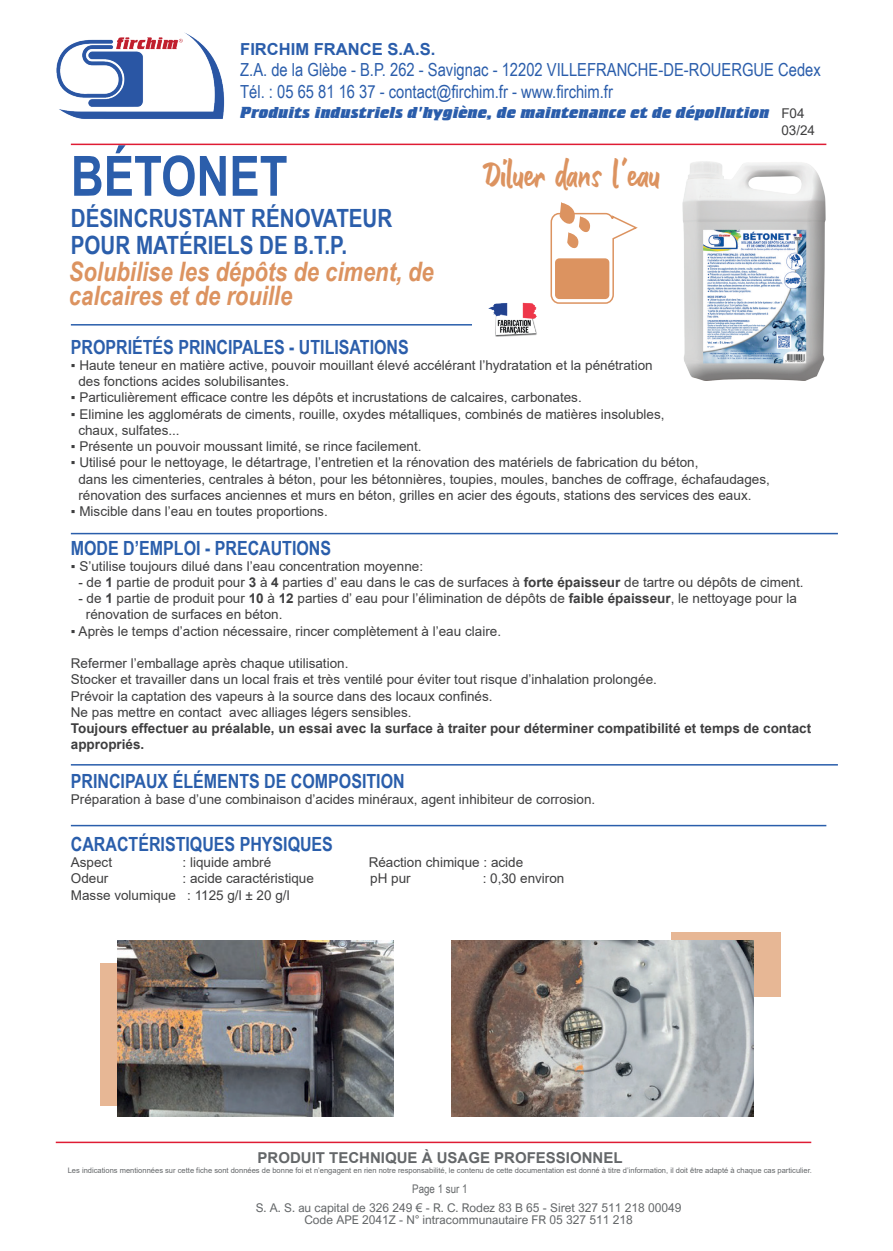
<style>
.page{position:relative;width:893px;height:1251px;background:#fff}
.page>*{position:absolute;margin:0;border:0;box-sizing:border-box;transform-origin:0 0}
.t1{font:700 55.5px "Arial Narrow";color:#2b5eab}
.t2{font:39.75px "Gultan Bonte";color:#dc9360}
.t3{font:italic 700 26.85px/24px "Arial Narrow";color:#dc9360}
.t4{font:700 25.05px/27px "Arial Narrow";color:#2b5eab}
.t5{font:700 19.5px "Arial Narrow";color:#2a5eab}
.t6{font:700 19.5px "Arial Narrow";color:#2b5eab}
.t7{font:18px/21.6px "Arial Narrow";color:#2a5dab}
.t8{font:16.5px "Crillee Extra Bold Italic Plain";color:#2a5dab}
.t9{font:700 16.5px "Arial";color:#2a5dab}
.t10{font:700 15px "Arial";color:#646769}
.t11{font:13.5px/16.2px "Arial";color:#3e3e3f}
.t12{font:700 13.5px/16.2px "Arial";color:#3e3e3f}
.t13{font:12px/12px "Arial Nova";color:#646769;text-align:center}
.t14{font:11.85px "Arial Narrow";color:#646769}
.t15{font:7.5px "Arial";color:#646769}
.s1{font-weight:700}
</style>
<div class="page">
<div style="left:101px;top:962px;width:17px;height:143px;background:#e7b795"></div>
<div style="left:672px;top:931px;width:109px;height:65px;background:#e7b795"></div>
<hr style="left:71px;top:324px;width:401px;height:1px;background:#2a5eab">
<hr style="left:71px;top:532px;width:767px;height:2px;background:#2a5eab">
<hr style="left:71px;top:764px;width:767px;height:1px;background:#2a5eab">
<hr style="left:71px;top:144px;width:755px;height:1px;background:#df1c34">
<hr style="left:71px;top:824px;width:755px;height:2px;background:#2a5eab">
<img style="left:488px;top:302px;width:49px;height:34px">
<img style="left:56px;top:32px;width:169px;height:87px">
<div style="left:675px;top:162px;width:168px;height:237px;background:#231f20;opacity:.44"></div>
<img style="left:118px;top:940px;width:276px;height:176px">
<img style="left:452px;top:940px;width:301px;height:176px">
<svg style="left:550px;top:202px;width:88px;height:102px"></svg>
<hr style="left:56px;top:1141px;width:755px;height:1px;background:#df1c34">
<p class="t9" style="left:240px;top:37px;width:197px">FIRCHIM FRANCE S.A.S.</p>
<h3 class="t7" style="left:240px;top:58px;width:582px">Z.A. de la Glèbe - B.P. 262 - Savignac - 12202 VILLEFRANCHE-DE-ROUERGUE Cedex<br>Tél. : 05 65 81 16 37 - contact@firchim.fr - www.firchim.fr</h3>
<p class="t8" style="left:240px;top:103px;width:531px">Produits industriels d'hygiène, de maintenance et de dépollution</p>
<h2 class="t2" style="left:485px;top:152px;width:178px">Diluer dans l’eau</h2>
<p class="t11" style="left:781px;top:105px;width:35px">F04<br>03/24</p>
<h1 class="t1" style="left:71px;top:134px;width:218px">BÉTONET</h1>
<h3 class="t4" style="left:71px;top:203px;width:323px">DÉSINCRUSTANT RÉNOVATEUR<br>POUR MATÉRIELS DE B.T.P.</h3>
<h3 class="t3" style="left:69px;top:258px;width:366px">Solubilise les dépôts de ciment, de calcaires et de rouille</h3>
<h3 class="t6" style="left:71px;top:332px;width:339px">PROPRIÉTÉS PRINCIPALES - UTILISATIONS</h3>
<p class="t11" style="left:78px;top:357px;width:576px;text-indent:-8px">▪ Haute teneur en matière active, pouvoir mouillant élevé accélérant l’hydratation et la pénétration des fonctions acides solubilisantes.</p>
<p class="t11" style="left:71px;top:389px;width:512px">▪ Particulièrement efficace contre les dépôts et incrustations de calcaires, carbonates.</p>
<p class="t11" style="left:78px;top:405px;width:588px;text-indent:-8px">▪ Elimine les agglomérats de ciments, rouille, oxydes métalliques, combinés de matières insolubles, chaux, sulfates...</p>
<p class="t11" style="left:71px;top:438px;width:352px">▪ Présente un pouvoir moussant limité, se rince facilement.</p>
<p class="t11" style="left:78px;top:454px;width:693px;text-indent:-8px">▪ Utilisé pour le nettoyage, le détartrage, l’entretien et la rénovation des matériels de fabrication du béton,<br>dans les cimenteries, centrales à béton, pour les bétonnières, toupies, moules, banches de coffrage, échafaudages, rénovation des surfaces anciennes et murs en béton, grilles en acier des égouts, stations des services des eaux.</p>
<p class="t11" style="left:71px;top:503px;width:258px">▪ Miscible dans l’eau en toutes proportions.</p>
<h3 class="t5" style="left:71px;top:533px;width:262px">MODE D’EMPLOI - PRECAUTIONS</h3>
<p class="t11" style="left:71px;top:557px;width:354px">▪ S’utilise toujours dilué dans l’eau concentration moyenne:</p>
<p class="t11" style="left:78px;top:574px;width:727px">- de <span class="s1">1</span> partie de produit pour <span class="s1">3</span> à <span class="s1">4</span> parties d’ eau dans le cas de surfaces à <span class="s1">forte épaisseur</span> de tartre ou dépôts de ciment.</p>
<p class="t11" style="left:86px;top:590px;width:712px;text-indent:-8px">- de <span class="s1">1</span> partie de produit pour <span class="s1">10</span> à <span class="s1">12</span> parties d’ eau pour l’élimination de dépôts de <span class="s1">faible épaisseur</span>, le nettoyage pour la rénovation de surfaces en béton.</p>
<p class="t11" style="left:71px;top:622px;width:432px">▪ Après le temps d’action nécessaire, rincer complètement à l’eau claire.</p>
<p class="t11" style="left:71px;top:655px;width:588px">Refermer l’emballage après chaque utilisation.<br>Stocker et travailler dans un local frais et très ventilé pour éviter tout risque d’inhalation prolongée.<br>Prévoir la captation des vapeurs à la source dans des locaux confinés.<br>Ne pas mettre en contact avec alliages légers sensibles.</p>
<p class="t12" style="left:71px;top:720px;width:742px">Toujours effectuer au préalable, un essai avec la surface à traiter pour déterminer compatibilité et temps de contact appropriés.</p>
<h3 class="t5" style="left:71px;top:766px;width:335px">PRINCIPAUX ÉLÉMENTS DE COMPOSITION</h3>
<p class="t11" style="left:71px;top:790px;width:526px">Préparation à base d’une combinaison d’acides minéraux, agent inhibiteur de corrosion.</p>
<h3 class="t5" style="left:71px;top:829px;width:264px">CARACTÉRISTIQUES PHYSIQUES</h3>
<p class="t11" style="left:71px;top:854px;width:43px">Aspect</p>
<p class="t11" style="left:183px;top:854px;width:90px">: liquide ambré</p>
<p class="t11" style="left:369px;top:854px;width:156px">Réaction chimique : acide</p>
<p class="t11" style="left:71px;top:870px;width:39px">Odeur</p>
<p class="t11" style="left:183px;top:870px;width:133px">: acide caractéristique</p>
<p class="t11" style="left:370px;top:870px;width:42px">pH pur</p>
<p class="t11" style="left:483px;top:870px;width:83px">: 0,30 environ</p>
<p class="t11" style="left:71px;top:886px;width:220px">Masse volumique : 1125 g/l ± 20 g/l</p>
<p class="t10" style="left:257px;top:1146px;width:367px">PRODUIT TECHNIQUE À USAGE PROFESSIONNEL</p>
<p class="t15" style="left:68px;top:1165px;width:746px">Les indications mentionnées sur cette fiche sont données de bonne foi et n’engagent en rien notre responsabilité, le contenu de cette documentation est donné à titre d’information, il doit être adapté à chaque cas particulier.</p>
<p class="t14" style="left:412px;top:1179px;width:57px">Page 1 sur 1</p>
<p class="t13" style="left:256px;top:1201px;width:427px">S. A. S. au capital de 326 249 € - R. C. Rodez 83 B 65 - Siret 327 511 218 00049<br>Code APE 2041Z - N° intracommunautaire FR 05 327 511 218</p>
</div>
